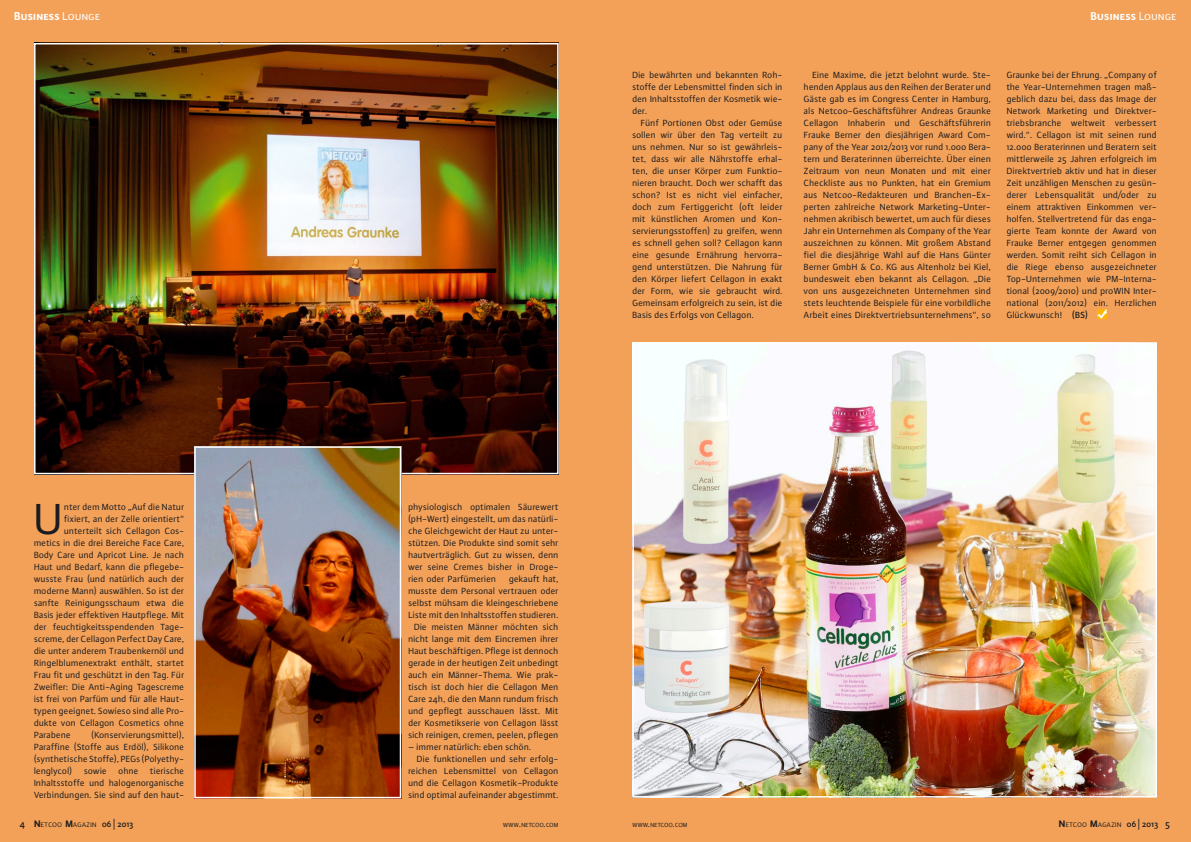
<style>
.page{position:relative;width:1191px;height:842px;background:#f3a158}
.page>*{position:absolute;margin:0;border:0;box-sizing:border-box;transform-origin:0 0}
.t1{font:46.4px "Plus Sans Normal";color:#1b1c20}
.t2{font:12px "Plus Sans Bold SC";color:#fff}
.t3{font:9.5px/12px "Plus Sans Normal";letter-spacing:.005em;color:#1b1c20;text-align:justify}
.t4{font:7px "Plus Sans Normal";letter-spacing:.03em;color:#1b1c20}
.t5{font:6.3px "Plus Sans Normal";color:#1b1c20}
.s1{font-family:"Plus Sans Normal SC"}
.s2{font-family:"Plus Sans";font-weight:500;font-size:10px}
.s3{font-family:"Plus Sans";font-weight:700;font-size:10px}
.s4{font-family:"Plus Sans";font-weight:500;font-size:9px}
.s5{font-family:"Arial";font-size:9px}
.s6{font-size:9px}
.s7{font-family:"Plus Sans";font-weight:500}
</style>
<div class="page">
<img style="left:37px;top:46px;width:518px;height:425px">
<div style="left:34px;top:43px;width:524px;height:431px;border:2px solid #fff"></div>
<img style="left:197px;top:449px;width:201px;height:346px">
<div style="left:194px;top:446px;width:207px;height:352px;border:2px solid #fff"></div>
<svg style="left:1097px;top:310px;width:9px;height:8px"></svg>
<img style="left:635px;top:345px;width:519px;height:449px">
<div style="left:632px;top:342px;width:525px;height:455px;border:2px solid #fff"></div>
<img style="left:668px;top:350px;width:72px;height:214px">
<img style="left:879px;top:345px;width:59px;height:170px">
<img style="left:1053px;top:351px;width:65px;height:159px">
<img style="left:632px;top:579px;width:118px;height:161px">
<p class="t2" style="left:14px;top:9px;width:88px">Business <span class="s1">Lounge</span></p>
<h1 class="t1" style="left:34px;top:492px;width:31px">U</h1>
<p class="t3" style="left:64px;top:501px;width:122px">nter dem Motto „Auf die Natur</p>
<p class="t3" style="left:64px;top:513px;width:121px">fixiert, an der Zelle orientiert“</p>
<p class="t3" style="left:64px;top:525px;width:122px">unterteilt sich Cellagon Cos-</p>
<p class="t3" style="left:34px;top:537px;width:152px">metics in die drei Bereiche Face Care,</p>
<p class="t3" style="left:34px;top:549px;width:152px">Body Care und Apricot Line. Je nach</p>
<p class="t3" style="left:34px;top:561px;width:152px">Haut und Bedarf, kann die pflegebe-</p>
<p class="t3" style="left:34px;top:573px;width:152px">wusste Frau (und natürlich auch der</p>
<p class="t3" style="left:34px;top:585px;width:152px">moderne Mann) auswählen. So ist der</p>
<p class="t3" style="left:34px;top:597px;width:152px">sanfte Reinigungsschaum etwa die</p>
<p class="t3" style="left:34px;top:609px;width:152px">Basis jeder effektiven Hautpflege. Mit</p>
<p class="t3" style="left:34px;top:621px;width:152px">der feuchtigkeitsspendenden Tage-</p>
<p class="t3" style="left:34px;top:633px;width:152px">screme, der Cellagon Perfect Day Care,</p>
<p class="t3" style="left:34px;top:645px;width:152px">die unter anderem Traubenkernöl und</p>
<p class="t3" style="left:34px;top:657px;width:152px">Ringelblumenextrakt enthält, startet</p>
<p class="t3" style="left:34px;top:669px;width:152px">Frau fit und geschützt in den Tag. Für</p>
<p class="t3" style="left:34px;top:681px;width:152px">Zweifler: Die Anti-Aging Tagescreme</p>
<p class="t3" style="left:34px;top:693px;width:152px">ist frei von Parfüm und für alle Haut-</p>
<p class="t3" style="left:34px;top:705px;width:152px">typen geeignet. Sowieso sind alle Pro-</p>
<p class="t3" style="left:34px;top:717px;width:152px">dukte von Cellagon Cosmetics ohne</p>
<p class="t3" style="left:34px;top:729px;width:38px">Parabene</p>
<p class="t3" style="left:34px;top:729px;width:152px;text-indent:57px">(Konservierungsmittel), Paraffine (Stoffe aus Erdöl), Silikone (synthetische Stoffe), PEGs (Polyethy&shy;lenglycol) sowie ohne tierische Inhaltsstoffe und halogenorganische Verbindungen. Sie sind auf den haut-</p>
<p class="t3" style="left:408px;top:501px;width:152px">physiologisch optimalen Säurewert (pH-Wert) eingestellt, um das natürli&shy;che Gleichgewicht der Haut zu unter&shy;stützen. Die Produkte sind somit sehr hautverträglich. Gut zu wissen, denn wer seine Cremes bisher in Droge&shy;rien oder Parfümerien</p>
<p class="t3" style="left:408px;top:573px;width:152px;text-align:right">gekauft hat,<br>musste dem Personal vertrauen oder selbst mühsam die kleingeschriebene Liste mit den Inhaltsstoffen studieren.<br>Die meisten Männer möchten sich nicht lange mit dem Eincremen ihrer Haut beschäftigen. Pflege ist dennoch gerade in der heutigen Zeit unbedingt auch ein Männer-Thema. Wie prak&shy;tisch ist doch hier die Cellagon Men Care 24h, die den Mann rundum frisch und gepflegt ausschauen lässt. Mit der Kosmetikserie von Cellagon lässt sich reinigen, cremen, peelen, pflegen</p>
<p class="t3" style="left:408px;top:741px;width:124px">– immer natürlich: eben schön.</p>
<p class="t3" style="left:417px;top:753px;width:143px">Die funktionellen und sehr erfolg-</p>
<p class="t3" style="left:408px;top:765px;width:152px">reichen Lebensmittel von Cellagon</p>
<p class="t3" style="left:408px;top:777px;width:152px">und die Cellagon Kosmetik-Produkte</p>
<p class="t3" style="left:408px;top:789px;width:152px">sind optimal aufeinander abgestimmt.</p>
<p class="t4" style="left:20px;top:820px;width:115px"><span class="s2">4</span> <span class="s3">N</span>ETCOO <span class="s3">M</span>AGAZIN <span class="s4">06</span><span class="s5">│</span><span class="s4">2013</span></p>
<p class="t5" style="left:503px;top:821px;width:57px">WWW<span class="s6">.</span>NETCOO<span class="s6">.</span>COM</p>
<p class="t3" style="left:632px;top:69px;width:152px">Die bewährten und bekannten Roh&shy;stoffe der Lebensmittel finden sich in den Inhaltsstoffen der Kosmetik wie&shy;der.</p>
<p class="t3" style="left:632px;top:117px;width:152px;text-indent:9px">Fünf Portionen Obst oder Gemüse sollen wir über den Tag verteilt zu uns nehmen. Nur so ist gewährleis&shy;tet, dass wir alle Nährstoffe erhal&shy;ten, die unser Körper zum Funktio&shy;nieren braucht. Doch wer schafft das schon? Ist es nicht viel einfacher, doch zum Fertiggericht (oft leider mit künstlichen Aromen und Kon&shy;servierungsstoffen) zu greifen, wenn es schnell gehen soll? Cellagon kann eine gesunde Ernährung hervorra&shy;gend unterstützen. Die Nahrung für den Körper liefert Cellagon in exakt der Form, wie sie gebraucht wird.<br>Gemeinsam erfolgreich zu sein, ist die Basis des Erfolgs von Cellagon.</p>
<p class="t2" style="left:1090px;top:9px;width:88px">Business <span class="s1">Lounge</span></p>
<p class="t3" style="left:804px;top:69px;width:189px;text-indent:9px">Eine Maxime, die jetzt belohnt wurde. Ste&shy;henden Applaus aus den Reihen der Berater und Gäste gab es im Congress Center in Hamburg, als Netcoo-Geschäftsführer Andreas Graunke Cellagon Inhaberin und Geschäftsführerin Frauke Berner den diesjährigen Award Com&shy;pany of the Year 2012/2013 vor rund 1.000 Bera&shy;tern und Beraterinnen überreichte. Über einen Zeitraum von neun Monaten und mit einer Checkliste aus 110 Punkten, hat ein Gremium aus Netcoo-Redakteuren und Branchen-Ex&shy;perten zahlreiche Network Marketing-Unter&shy;nehmen akribisch bewertet, um auch für dieses Jahr ein Unternehmen als Company of the Year auszeichnen zu können. Mit großem Abstand fiel die diesjährige Wahl auf die Hans Günter Berner GmbH &amp; Co. KG aus Altenholz bei Kiel, bundesweit eben bekannt als Cellagon. „Die von uns ausgezeichneten Unternehmen sind stets leuchtende Beispiele für eine vorbildliche Arbeit eines Direktvertriebsunternehmens“, so</p>
<p class="t3" style="left:1006px;top:69px;width:152px">Graunke bei der Ehrung. „Company of the Year-Unternehmen tragen maß&shy;geblich dazu bei, dass das Image der Network Marketing und Direktver&shy;triebsbranche weltweit verbessert wird.“. Cellagon ist mit seinen rund 12.000 Beraterinnen und Beratern seit mittlerweile 25 Jahren erfolgreich im Direktvertrieb aktiv und hat in dieser Zeit unzähligen Menschen zu gesün&shy;derer Lebensqualität und/oder zu einem attraktiven Einkommen ver&shy;holfen. Stellvertretend für das enga&shy;gierte Team konnte der Award von Frauke Berner entgegen genommen werden. Somit reiht sich Cellagon in die Riege ebenso ausgezeichneter Top-Unternehmen wie PM-Interna&shy;tional (2009/2010) und proWIN Inter&shy;national (2011/2012) ein. Herzlichen Glückwunsch! <span class="s7">(BS)</span></p>
<p class="t5" style="left:632px;top:821px;width:57px">WWW<span class="s6">.</span>NETCOO<span class="s6">.</span>COM</p>
<p class="t4" style="left:1058px;top:820px;width:113px"><span class="s3">N</span>ETCOO <span class="s3">M</span>AGAZIN <span class="s4">06</span><span class="s5">│</span><span class="s4">2013</span> <span class="s2">5</span></p>
</div>
